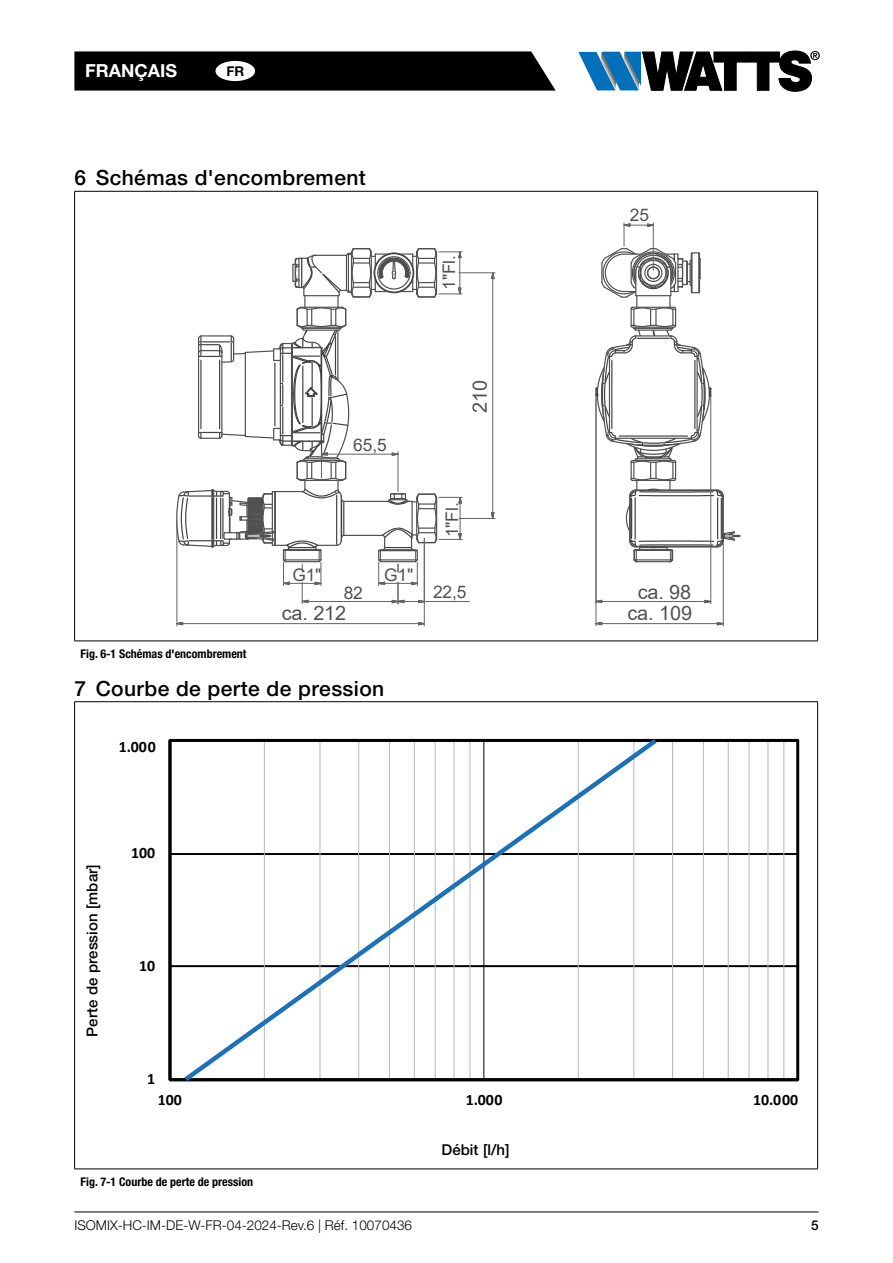
<style>
.page{position:relative;width:893px;height:1263px;background:#fff}
.page>*{position:absolute;margin:0;border:0;box-sizing:border-box;transform-origin:0 0}
.t1{font:500 21px "Helvetica Neue LT Std";letter-spacing:.02em;color:#000}
.t2{font:19.8px "Arial";letter-spacing:-.01em;color:#50504f}
.t3{font:700 18px "Helvetica Neue LT Std";color:#fff}
.t4{font:17.4px "Arial";letter-spacing:-.01em;color:#50504f}
.t5{font:700 15.9px "Calibri";letter-spacing:-.005em;color:#010202}
.t6{font:500 15px "Helvetica Neue LT Std";color:#000}
.t7{font:300 13.5px "Helvetica Neue LT Std";color:#000}
.t8{font:700 13.5px "Helvetica Neue LT Std";color:#000}
.t9{font:500 13.5px "Helvetica Neue LT Std";color:#000}
.t10{font:700 condensed 12px "Helvetica Neue LT Std";color:#000}
</style>
<div class="page">
<svg style="left:74px;top:51px;width:482px;height:40px;background:#0c0c0c"></svg>
<svg style="left:578px;top:51px;width:242px;height:40px"></svg>
<hr style="left:74px;top:1211px;width:745px;height:1px;background:#000">
<div style="left:215px;top:61px;width:40px;height:20px;background:#fff;border-radius:50%"></div>
<hr style="left:74px;top:191px;width:744px;height:1px;background:#000">
<hr style="left:74px;top:191px;width:1px;height:450px;background:#000">
<hr style="left:817px;top:191px;width:1px;height:450px;background:#000">
<hr style="left:74px;top:641px;width:744px;height:1px;background:#000">
<hr style="left:399px;top:601px;width:70px;height:1px;background:#636362">
<svg style="left:176px;top:248px;width:286px;height:356px"></svg>
<hr style="left:398px;top:452px;width:1px;height:40px;background:#636362">
<svg style="left:418px;top:622px;width:6px;height:3px"></svg>
<svg style="left:176px;top:622px;width:7px;height:3px"></svg>
<hr style="left:183px;top:623px;width:235px;height:1px;background:#636362">
<hr style="left:424px;top:538px;width:1px;height:88px;background:#636362">
<hr style="left:177px;top:521px;width:1px;height:105px;background:#636362">
<svg style="left:595px;top:223px;width:146px;height:340px"></svg>
<hr style="left:653px;top:223px;width:1px;height:47px;background:#636362">
<svg style="left:717px;top:622px;width:6px;height:3px"></svg>
<svg style="left:595px;top:622px;width:7px;height:3px"></svg>
<hr style="left:602px;top:623px;width:115px;height:1px;background:#636362">
<hr style="left:723px;top:543px;width:1px;height:83px;background:#636362">
<hr style="left:596px;top:397px;width:1px;height:229px;background:#636362">
<svg style="left:704px;top:599px;width:8px;height:4px"></svg>
<svg style="left:595px;top:600px;width:7px;height:3px"></svg>
<hr style="left:602px;top:601px;width:103px;height:1px;background:#636362">
<hr style="left:596px;top:398px;width:1px;height:206px;background:#636362">
<hr style="left:710px;top:397px;width:1px;height:207px;background:#636362">
<svg style="left:491px;top:273px;width:4px;height:11px"></svg>
<svg style="left:491px;top:512px;width:4px;height:6px"></svg>
<hr style="left:492px;top:279px;width:1px;height:233px;background:#636362">
<hr style="left:459px;top:518px;width:36px;height:1px;background:#636362">
<hr style="left:459px;top:272px;width:36px;height:1px;background:#636362">
<hr style="left:74px;top:701px;width:744px;height:1px;background:#000">
<hr style="left:74px;top:702px;width:1px;height:467px;background:#000">
<hr style="left:817px;top:702px;width:1px;height:467px;background:#000">
<hr style="left:74px;top:1169px;width:744px;height:1px;background:#000">
<hr style="left:168px;top:740px;width:3px;height:340px;background:#010202">
<hr style="left:170px;top:1078px;width:628px;height:3px;background:#010202">
<svg style="left:171px;top:740px;width:627px;height:339px"></svg>
<svg style="left:180px;top:738px;width:481px;height:344px"></svg>
<h3 class="t3" style="left:85px;top:60px;width:93px">FRANÇAIS</h3>
<p class="t8" style="left:226px;top:63px;width:19px">FR</p>
<h1 class="t1" style="left:74px;top:165px;width:293px">6 Schémas d'encombrement</h1>
<h3 class="t4" style="left:437px;top:290px;width:37px;rotate:-90deg">1"Fl.</h3>
<h3 class="t4" style="left:353px;top:432px;width:35px">65,5</h3>
<h3 class="t4" style="left:293px;top:563px;width:30px">G1"</h3>
<h3 class="t4" style="left:384px;top:563px;width:31px">G1"</h3>
<h2 class="t2" style="left:466px;top:413px;width:34px;rotate:-90deg">210</h2>
<h3 class="t4" style="left:440px;top:537px;width:37px;rotate:-90deg">1"Fl.</h3>
<h3 class="t4" style="left:344px;top:581px;width:21px">82</h3>
<h3 class="t4" style="left:433px;top:580px;width:35px">22,5</h3>
<h2 class="t2" style="left:282px;top:599px;width:66px">ca. 212</h2>
<p class="t10" style="left:81px;top:646px;width:167px">Fig. 6-1 Schémas d'encombrement</p>
<h1 class="t1" style="left:74px;top:675px;width:311px">7 Courbe de perte de pression</h1>
<h3 class="t5" style="left:119px;top:735px;width:38px">1.000</h3>
<p class="t6" style="left:83px;top:1036px;width:174px;rotate:-90deg">Perte de pression [mbar]</p>
<h3 class="t5" style="left:131px;top:841px;width:25px">100</h3>
<h3 class="t5" style="left:139px;top:954px;width:18px">10</h3>
<h3 class="t5" style="left:147px;top:1067px;width:10px">1</h3>
<h3 class="t4" style="left:630px;top:203px;width:21px">25</h3>
<h2 class="t2" style="left:638px;top:579px;width:55px">ca. 98</h2>
<h2 class="t2" style="left:628px;top:599px;width:66px">ca. 109</h2>
<h3 class="t5" style="left:158px;top:1088px;width:25px">100</h3>
<h3 class="t5" style="left:466px;top:1088px;width:38px">1.000</h3>
<h3 class="t5" style="left:753px;top:1088px;width:46px">10.000</h3>
<p class="t10" style="left:81px;top:1174px;width:174px">Fig. 7-1 Courbe de perte de pression</p>
<p class="t6" style="left:442px;top:1141px;width:69px">Débit [l/h]</p>
<p class="t7" style="left:74px;top:1216px;width:339px">ISOMIX-HC-IM-DE-W-FR-04-2024-Rev.6 | Réf. 10070436</p>
<p class="t9" style="left:811px;top:1217px;width:9px">5</p>
</div>
